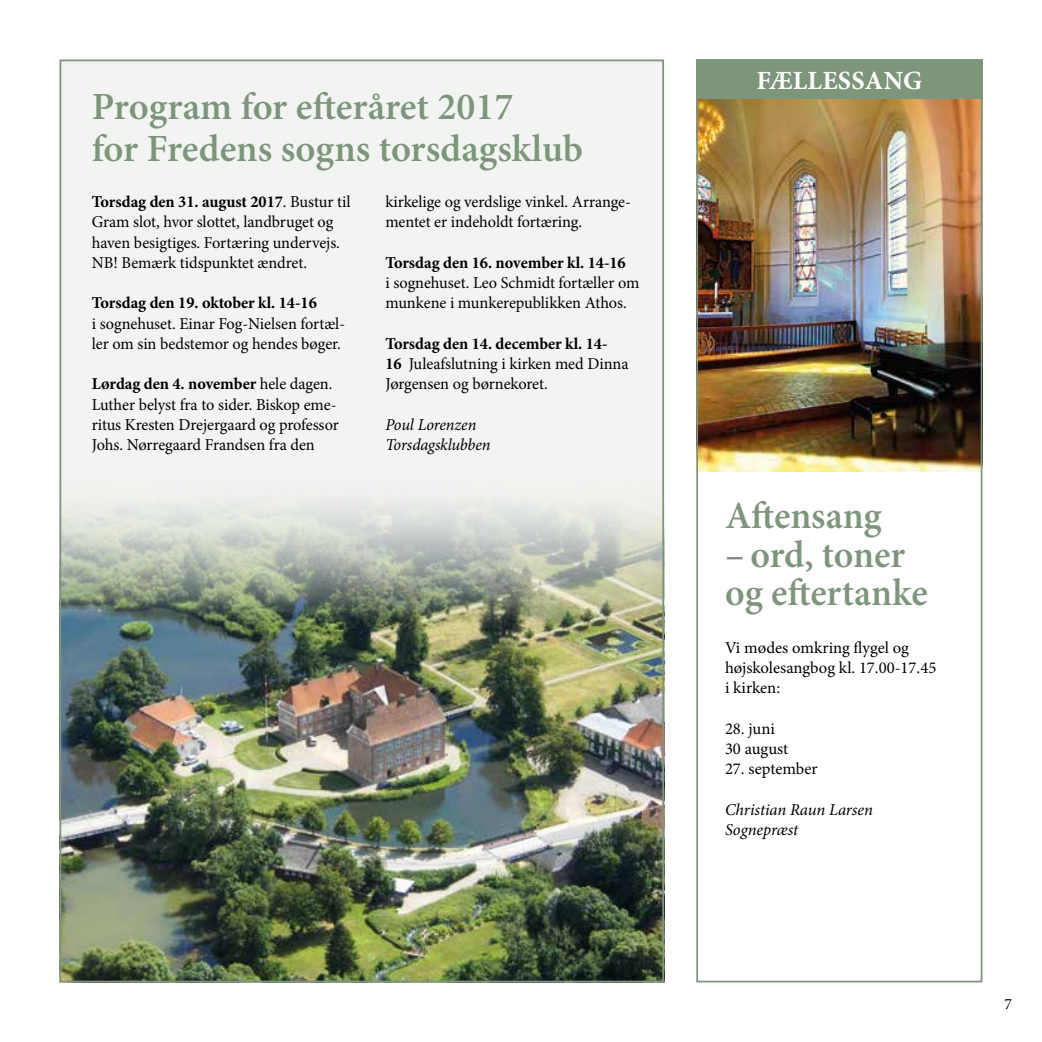
<style>
.page{position:relative;width:1042px;height:1042px;background:#fff}
.page>*{position:absolute;margin:0;border:0;box-sizing:border-box;transform-origin:0 0}
.t1{font:600 38.5px/42px "Minion Pro";letter-spacing:-.005em;color:#7d967b}
.t2{font:700 26.25px "Minion Pro";letter-spacing:.01em;color:#fff}
.t3{font:16.62px/20.3px "Minion Pro";letter-spacing:-.005em;color:#000}
.t4{font:700 16.62px "Minion Pro";letter-spacing:-.005em;color:#000}
.t5{font:italic 16.62px/20.3px "Minion Pro";letter-spacing:-.005em;color:#000}
.t6{font:15.75px "Minion Pro";color:#000}
.s1{font-weight:700}
</style>
<div class="page">
<div style="left:60px;top:60px;width:604px;height:922px;background:#f2f4f1"></div>
<img style="left:63px;top:502px;width:598px;height:477px">
<img style="left:699px;top:99px;width:280px;height:372px">
<div style="left:696px;top:60px;width:286px;height:39px;background:#7d967b"></div>
<div style="left:696px;top:60px;width:286px;height:922px;border:2px solid #7d967b"></div>
<h1 class="t1" style="left:92px;top:87px;width:493px">Program for efteråret 2017<br>for Fredens sogns torsdagsklub</h1>
<p class="t3" style="left:92px;top:192px;width:260px"><span class="s1">Torsdag den 31. august 2017</span>. Bustur til Gram slot, hvor slottet, landbruget og haven besigtiges. Fortæring undervejs.<br>NB! Bemærk tidspunktet ændret.</p>
<p class="t4" style="left:92px;top:291px;width:226px">Torsdag den 19. oktober kl. 14-16</p>
<p class="t3" style="left:92px;top:313px;width:255px">i sognehuset. Einar Fog-Nielsen fortæl&shy;ler om sin bedstemor og hendes bøger.</p>
<p class="t3" style="left:92px;top:374px;width:248px"><span class="s1">Lørdag den 4. november</span> hele dagen.<br>Luther belyst fra to sider. Biskop eme&shy;ritus Kresten Drejergaard og professor Johs. Nørregaard Frandsen fra den</p>
<p class="t3" style="left:385px;top:192px;width:247px">kirkelige og verdslige vinkel. Arrange&shy;mentet er indeholdt fortæring.</p>
<p class="t4" style="left:385px;top:251px;width:242px">Torsdag den 16. november kl. 14-16</p>
<p class="t3" style="left:385px;top:273px;width:256px">i sognehuset. Leo Schmidt fortæller om munkene i munkerepublikken Athos.</p>
<p class="t3" style="left:385px;top:333px;width:245px"><span class="s1">Torsdag den 14. december kl. 14-<br>16</span> Juleafslutning i kirken med Dinna<br>Jørgensen og børnekoret.</p>
<p class="t5" style="left:385px;top:414px;width:107px">Poul Lorenzen<br>Torsdagsklubben</p>
<h2 class="t2" style="left:756px;top:62px;width:167px">FÆLLESSANG</h2>
<h1 class="t1" style="left:725px;top:496px;width:158px">Aftensang</h1>
<h1 class="t1" style="left:725px;top:537px;width:204px;line-height:38.5px">– ord, toner og eftertanke</h1>
<p class="t3" style="left:725px;top:637px;width:213px">Vi mødes omkring flygel og højskolesangbog kl. 17.00-17.45 i kirken:</p>
<p class="t3" style="left:725px;top:718px;width:65px">28. juni<br>30 august</p>
<p class="t3" style="left:725px;top:759px;width:94px">27. september</p>
<p class="t5" style="left:725px;top:799px;width:150px">Christian Raun Larsen<br>Sognepræst</p>
<p class="t6" style="left:1004px;top:993px;width:9px">7</p>
</div>
